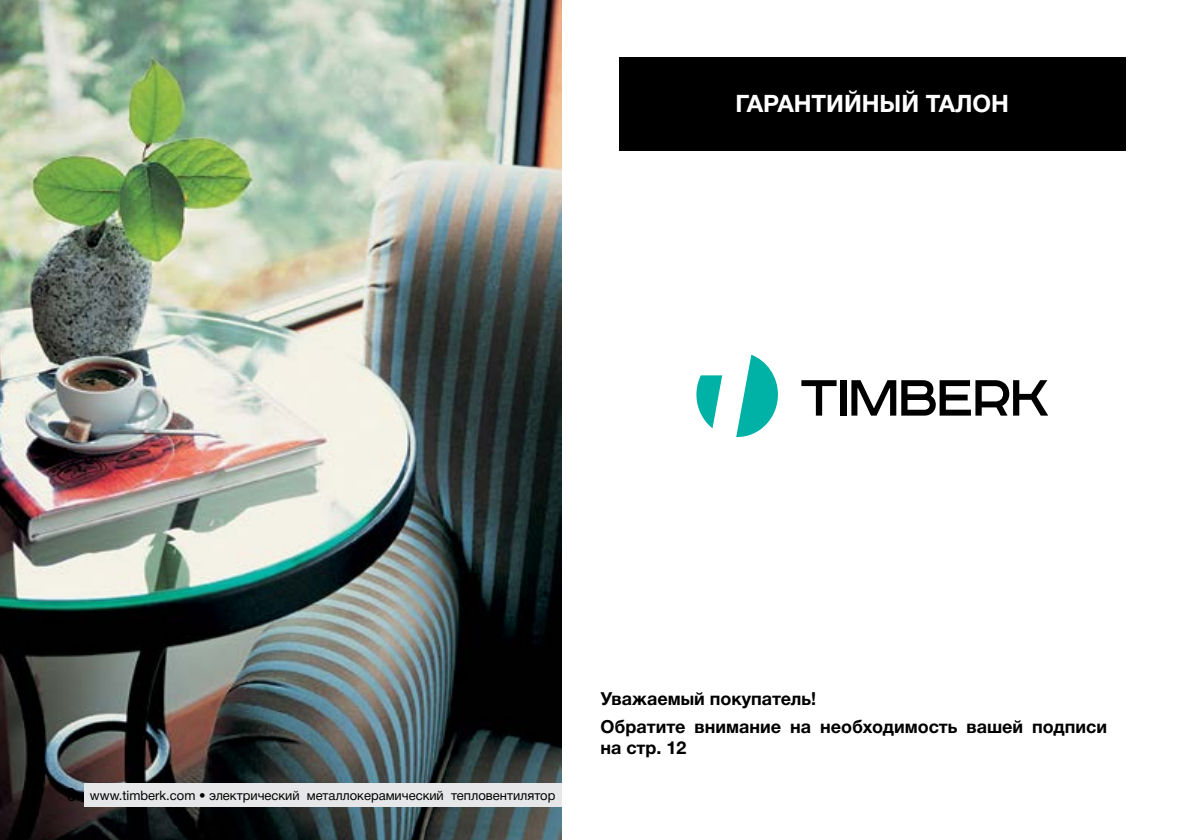
<style>
.page{position:relative;width:1191px;height:840px;background:#fff}
.page>*{position:absolute;margin:0;border:0;box-sizing:border-box;transform-origin:0 0}
.t1{font:700 24px "Helvetica Neue Cyr";color:#fff}
.t2{font:700 18px/27.2px "Helvetica Neue Cyr";color:#000}
.t3{font:13px "Helvetica Neue Cyr";color:#000}
.s1{font-family:"Helios Cond C";font-size:18px}
</style>
<div class="page">
<div style="left:619px;top:57px;width:506px;height:93px;background:#000"></div>
<img style="left:0;top:0;width:561px;height:839px">
<svg style="left:736px;top:354px;width:42px;height:83px"></svg>
<svg style="left:696px;top:375px;width:26px;height:53px"></svg>
<svg style="left:801px;top:380px;width:35px;height:35px"></svg>
<div style="left:840px;top:380px;width:6px;height:35px;background:#000"></div>
<svg style="left:851px;top:380px;width:197px;height:35px"></svg>
<div style="left:84px;top:782px;width:477px;height:24px;background:#e6e7e8"></div>
<h1 class="t1" style="left:735px;top:90px;width:275px">ГАРАНТИЙНЫЙ ТАЛОН</h1>
<p class="t3" style="left:67px;top:787px;width:490px"><span class="s1">8</span> www.timberk.com • электрический металлокерамический тепловентилятор</p>
<p class="t2" style="left:600px;top:685px;width:508px">Уважаемый покупатель!<br>Обратите внимание на необходимость вашей подписи</p>
<p class="t2" style="left:600px;top:734px;width:88px">на стр. 12</p>
</div>
